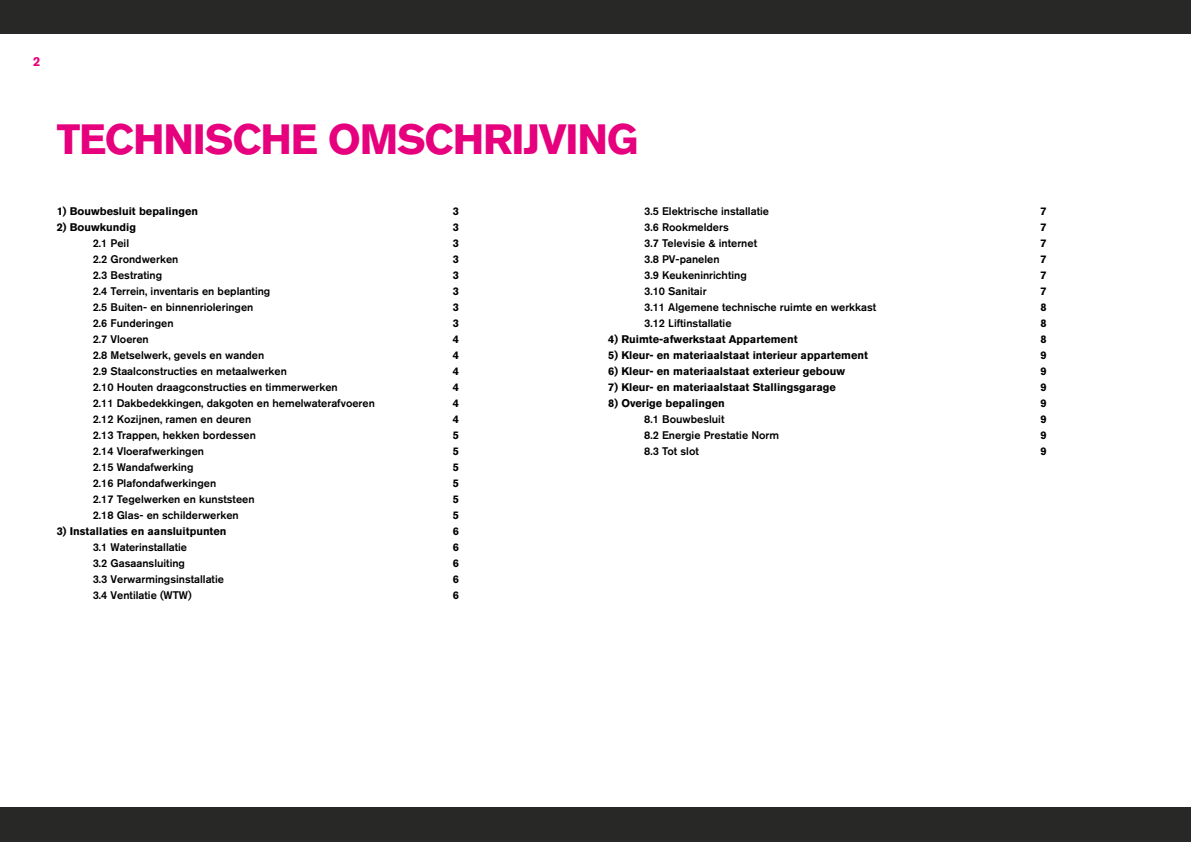
<style>
.page{position:relative;width:1191px;height:842px;background:#fff}
.page>*{position:absolute;margin:0;border:0;box-sizing:border-box;transform-origin:0 0}
.t1{font:700 42px "Akzidenz Grotesk BQ";letter-spacing:-.03em;color:#e6007d}
.t2{font:700 13px "Akzidenz Grotesk BQ";color:#e6007d}
.t3{font:500 11px "Akzidenz Grotesk BQ";color:#000}
.t4{font:700 11px "Akzidenz Grotesk BQ";color:#000}
</style>
<div class="page">
<div style="left:0;top:0;width:1191px;height:33px;background:#282827"></div>
<div style="left:0;top:808px;width:1191px;height:34px;background:#282827"></div>
<p class="t2" style="left:33px;top:54px;width:9px">2</p>
<h1 class="t1" style="left:57px;top:115px;width:583px">TECHNISCHE OMSCHRIJVING</h1>
<p class="t4" style="left:57px;top:204px;width:143px">1) Bouwbesluit bepalingen</p>
<p class="t4" style="left:453px;top:204px;width:8px">3</p>
<p class="t4" style="left:57px;top:221px;width:81px">2) Bouwkundig</p>
<p class="t4" style="left:453px;top:221px;width:8px">3</p>
<p class="t3" style="left:93px;top:236px;width:38px">2.1 Peil</p>
<p class="t4" style="left:453px;top:237px;width:8px">3</p>
<p class="t3" style="left:93px;top:252px;width:87px">2.2 Grondwerken</p>
<p class="t4" style="left:453px;top:253px;width:8px">3</p>
<p class="t3" style="left:93px;top:268px;width:71px">2.3 Bestrating</p>
<p class="t4" style="left:453px;top:269px;width:8px">3</p>
<p class="t3" style="left:93px;top:284px;width:179px">2.4 Terrein, inventaris en beplanting</p>
<p class="t4" style="left:453px;top:285px;width:8px">3</p>
<p class="t3" style="left:93px;top:300px;width:162px">2.5 Buiten- en binnenrioleringen</p>
<p class="t4" style="left:453px;top:301px;width:8px">3</p>
<p class="t3" style="left:93px;top:316px;width:82px">2.6 Funderingen</p>
<p class="t4" style="left:453px;top:317px;width:8px">3</p>
<p class="t3" style="left:93px;top:332px;width:58px">2.7 Vloeren</p>
<p class="t4" style="left:453px;top:333px;width:8px">4</p>
<p class="t3" style="left:93px;top:348px;width:173px">2.8 Metselwerk, gevels en wanden</p>
<p class="t4" style="left:453px;top:349px;width:8px">4</p>
<p class="t3" style="left:93px;top:364px;width:196px">2.9 Staalconstructies en metaalwerken</p>
<p class="t4" style="left:453px;top:365px;width:8px">4</p>
<p class="t3" style="left:93px;top:380px;width:246px">2.10 Houten draagconstructies en timmerwerken</p>
<p class="t4" style="left:453px;top:381px;width:8px">4</p>
<p class="t3" style="left:93px;top:396px;width:284px">2.11 Dakbedekkingen, dakgoten en hemelwaterafvoeren</p>
<p class="t4" style="left:453px;top:397px;width:8px">4</p>
<p class="t3" style="left:93px;top:412px;width:160px">2.12 Kozijnen, ramen en deuren</p>
<p class="t4" style="left:453px;top:413px;width:8px">4</p>
<p class="t3" style="left:93px;top:428px;width:165px">2.13 Trappen, hekken bordessen</p>
<p class="t4" style="left:453px;top:429px;width:8px">5</p>
<p class="t3" style="left:93px;top:444px;width:113px">2.14 Vloerafwerkingen</p>
<p class="t4" style="left:453px;top:445px;width:8px">5</p>
<p class="t3" style="left:93px;top:460px;width:102px">2.15 Wandafwerking</p>
<p class="t4" style="left:453px;top:461px;width:8px">5</p>
<p class="t3" style="left:93px;top:476px;width:125px">2.16 Plafondafwerkingen</p>
<p class="t4" style="left:453px;top:477px;width:8px">5</p>
<p class="t3" style="left:93px;top:492px;width:163px">2.17 Tegelwerken en kunststeen</p>
<p class="t4" style="left:453px;top:493px;width:8px">5</p>
<p class="t3" style="left:93px;top:508px;width:147px">2.18 Glas- en schilderwerken</p>
<p class="t4" style="left:453px;top:509px;width:8px">5</p>
<p class="t4" style="left:57px;top:525px;width:171px">3) Installaties en aansluitpunten</p>
<p class="t4" style="left:453px;top:525px;width:8px">6</p>
<p class="t3" style="left:93px;top:540px;width:96px">3.1 Waterinstallatie</p>
<p class="t4" style="left:453px;top:541px;width:8px">6</p>
<p class="t3" style="left:93px;top:556px;width:94px">3.2 Gasaansluiting</p>
<p class="t4" style="left:453px;top:557px;width:8px">6</p>
<p class="t3" style="left:93px;top:572px;width:133px">3.3 Verwarmingsinstallatie</p>
<p class="t4" style="left:453px;top:573px;width:8px">6</p>
<p class="t3" style="left:93px;top:588px;width:100px">3.4 Ventilatie (WTW)</p>
<p class="t4" style="left:453px;top:589px;width:8px">6</p>
<p class="t3" style="left:644px;top:204px;width:126px">3.5 Elektrische installatie</p>
<p class="t4" style="left:1040px;top:205px;width:8px">7</p>
<p class="t3" style="left:644px;top:220px;width:86px">3.6 Rookmelders</p>
<p class="t4" style="left:1040px;top:221px;width:8px">7</p>
<p class="t3" style="left:644px;top:236px;width:114px">3.7 Televisie &amp; internet</p>
<p class="t4" style="left:1040px;top:237px;width:8px">7</p>
<p class="t3" style="left:644px;top:252px;width:77px">3.8 PV-panelen</p>
<p class="t4" style="left:1040px;top:253px;width:8px">7</p>
<p class="t3" style="left:644px;top:268px;width:104px">3.9 Keukeninrichting</p>
<p class="t4" style="left:1040px;top:269px;width:8px">7</p>
<p class="t3" style="left:644px;top:284px;width:64px">3.10 Sanitair</p>
<p class="t4" style="left:1040px;top:285px;width:8px">7</p>
<p class="t3" style="left:644px;top:300px;width:234px">3.11 Algemene technische ruimte en werkkast</p>
<p class="t4" style="left:1040px;top:301px;width:8px">8</p>
<p class="t3" style="left:644px;top:316px;width:89px">3.12 Liftinstallatie</p>
<p class="t4" style="left:1040px;top:317px;width:8px">8</p>
<p class="t4" style="left:608px;top:333px;width:191px">4) Ruimte-afwerkstaat Appartement</p>
<p class="t4" style="left:1040px;top:333px;width:8px">8</p>
<p class="t4" style="left:608px;top:349px;width:261px">5) Kleur- en materiaalstaat interieur appartement</p>
<p class="t4" style="left:1040px;top:349px;width:8px">9</p>
<p class="t4" style="left:608px;top:365px;width:238px">6) Kleur- en materiaalstaat exterieur gebouw</p>
<p class="t4" style="left:1040px;top:365px;width:8px">9</p>
<p class="t4" style="left:608px;top:381px;width:229px">7) Kleur- en materiaalstaat Stallingsgarage</p>
<p class="t4" style="left:1040px;top:381px;width:8px">9</p>
<p class="t4" style="left:608px;top:397px;width:118px">8) Overige bepalingen</p>
<p class="t4" style="left:1040px;top:397px;width:8px">9</p>
<p class="t3" style="left:644px;top:412px;width:82px">8.1 Bouwbesluit</p>
<p class="t4" style="left:1040px;top:413px;width:8px">9</p>
<p class="t3" style="left:644px;top:428px;width:136px">8.2 Energie Prestatie Norm</p>
<p class="t4" style="left:1040px;top:429px;width:8px">9</p>
<p class="t3" style="left:644px;top:444px;width:56px">8.3 Tot slot</p>
<p class="t4" style="left:1040px;top:445px;width:8px">9</p>
</div>
